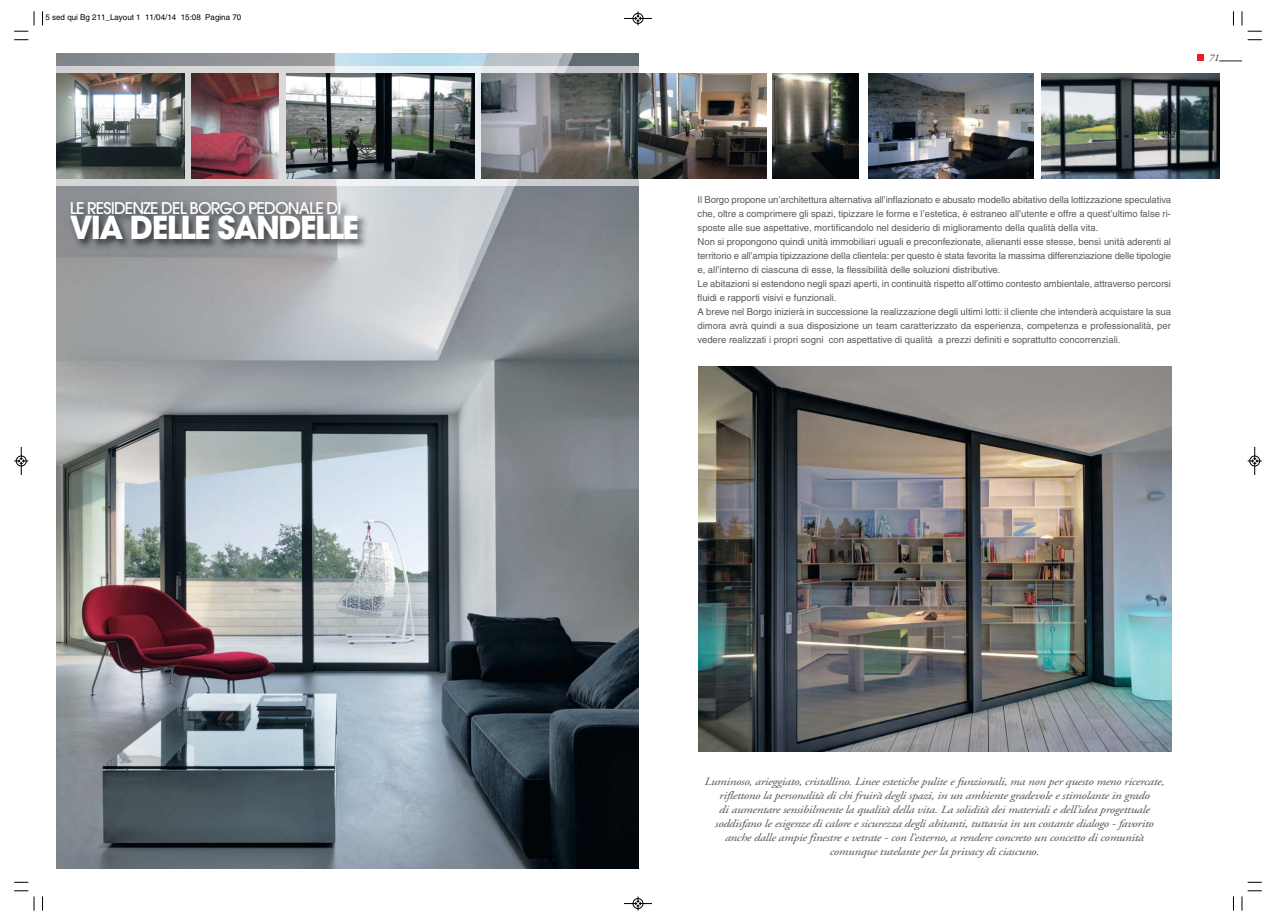
<style>
.page{position:relative;width:1276px;height:922px;background:#fff}
.page>*{position:absolute;margin:0;border:0;box-sizing:border-box;transform-origin:0 0}
.t1{font:700 31.5px "Avant Garde";letter-spacing:-.05em;color:#fff}
.t2{font:500 16px "Avant Garde";letter-spacing:-.05em;color:#fff}
.t3{font:italic 11px/14px "Adobe Garamond";letter-spacing:-.025em;color:#58595b;text-align:center;scale:1.2 1}
.t4{font:italic 10px "Adobe Garamond";color:#231f20}
.t5{font:9.5px/14px "Helvetica";color:#58595b}
.t6{font:8px "Helvetica";color:#000}
</style>
<div class="page">
<img style="left:57px;top:54px;width:581px;height:813px">
<img style="left:699px;top:367px;width:473px;height:384px">
<img style="left:57px;top:67px;width:581px;height:119px">
<img style="left:57px;top:74px;width:128px;height:105px">
<img style="left:191px;top:74px;width:87px;height:105px">
<img style="left:286px;top:74px;width:188px;height:105px">
<img style="left:481px;top:74px;width:157px;height:105px">
<img style="left:638px;top:74px;width:128px;height:105px">
<img style="left:772px;top:74px;width:87px;height:105px">
<img style="left:868px;top:74px;width:165px;height:105px">
<img style="left:1041px;top:74px;width:178px;height:105px">
<img style="left:56px;top:189px;width:330px;height:80px">
<svg style="left:1219px;top:61px;width:23px;height:1px"></svg>
<div style="left:1197px;top:54px;width:6px;height:7px;background:#ed1c24"></div>
<svg style="left:42px;top:11px;width:1px;height:15px"></svg>
<svg style="left:14px;top:39px;width:14px;height:2px"></svg>
<svg style="left:1233px;top:11px;width:1px;height:15px"></svg>
<svg style="left:1247px;top:39px;width:14px;height:2px"></svg>
<svg style="left:42px;top:896px;width:1px;height:14px"></svg>
<svg style="left:14px;top:881px;width:14px;height:1px"></svg>
<svg style="left:1233px;top:896px;width:1px;height:14px"></svg>
<svg style="left:1247px;top:881px;width:14px;height:1px"></svg>
<svg style="left:34px;top:11px;width:1px;height:15px"></svg>
<svg style="left:14px;top:31px;width:14px;height:1px"></svg>
<svg style="left:1241px;top:11px;width:20px;height:21px"></svg>
<svg style="left:34px;top:896px;width:1px;height:14px"></svg>
<svg style="left:14px;top:890px;width:14px;height:1px"></svg>
<svg style="left:1241px;top:890px;width:20px;height:20px"></svg>
<svg style="left:624px;top:11px;width:28px;height:14px"></svg>
<svg style="left:624px;top:896px;width:28px;height:14px"></svg>
<svg style="left:14px;top:447px;width:14px;height:28px"></svg>
<svg style="left:1247px;top:447px;width:14px;height:28px"></svg>
<p class="t6" style="left:46px;top:15px;width:197px">5 sed qui Bg 211_Layout 1 11/04/14 15:08 Pagina 70</p>
<h2 class="t2" style="left:70px;top:202px;width:273px">LE RESIDENZE DEL BORGO PEDONALE DI</h2>
<h1 class="t1" style="left:70px;top:216px;width:291px">VIA DELLE SANDELLE</h1>
<p class="t4" style="left:1209px;top:54px;width:11px">71</p>
<p class="t5" style="left:697px;top:193px;width:475px">Il Borgo propone un’architettura alternativa all’inflazionato e abusato modello abitativo della lottizzazione speculativa che, oltre a comprimere gli spazi, tipizzare le forme e l’estetica, è estraneo all’utente e offre a quest’ultimo false ri&shy;sposte alle sue aspettative, mortificandolo nel desiderio di miglioramento della qualità della vita.<br>Non si propongono quindi unità immobiliari uguali e preconfezionate, alienanti esse stesse, bensì unità aderenti al territorio e all’ampia tipizzazione della clientela: per questo è stata favorita la massima differenziazione delle tipologie e, all’interno di ciascuna di esse, la flessibilità delle soluzioni distributive.<br>Le abitazioni si estendono negli spazi aperti, in continuità rispetto all’ottimo contesto ambientale, attraverso percorsi fluidi e rapporti visivi e funzionali.<br>A breve nel Borgo inizierà in successione la realizzazione degli ultimi lotti: il cliente che intenderà acquistare la sua dimora avrà quindi a sua disposizione un team caratterizzato da esperienza, competenza e professionalità, per vedere realizzati i propri sogni con aspettative di qualità a prezzi definiti e soprattutto concorrenziali.</p>
<p class="t3" style="left:704px;top:775px;width:385px">Luminoso, arieggiato, cristallino. Linee estetiche pulite e funzionali, ma non per questo meno ricercate, riflettono la personalità di chi fruirà degli spazi, in un ambiente gradevole e stimolante in grado<br>di aumentare sensibilmente la qualità della vita. La solidità dei materiali e dell’idea progettuale soddisfano le esigenze di calore e sicurezza degli abitanti, tuttavia in un costante dialogo - favorito anche dalle ampie finestre e vetrate - con l’esterno, a rendere concreto un concetto di comunità comunque tutelante per la privacy di ciascuno.</p>
</div>
